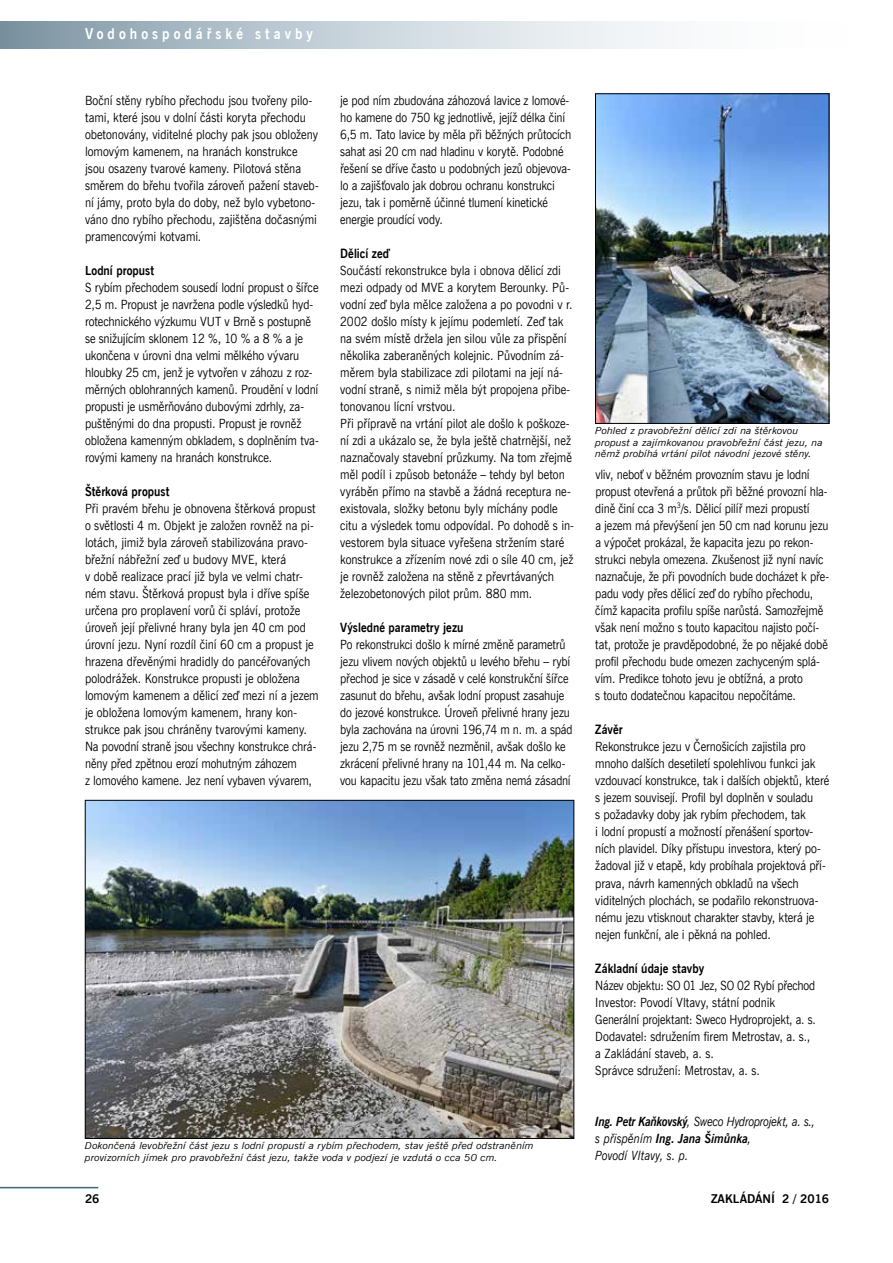
<style>
.page{position:relative;width:893px;height:1263px;background:#fff}
.page>*{position:absolute;margin:0;border:0;box-sizing:border-box;transform-origin:0 0}
.t1{font:700 15px "News Gothic AT";letter-spacing:.3em;color:#fff;scale:.9 1}
.t2{font:12.75px/17px "News Gothic AT";letter-spacing:-.005em;color:#000;scale:.9 1}
.t3{font:12.75px/17px "News Gothic AT";letter-spacing:-.005em;color:#000;scale:.89 1}
.t4{font:italic 12.75px/17px "News Gothic AT";letter-spacing:-.015em;color:#000;scale:.89 1}
.t5{font:700 12.75px "News Gothic AT";letter-spacing:.005em;color:#000;scale:.9 1}
.t6{font:700 12px "News Gothic AT";color:#000}
.t7{font:italic 9.75px/11.7px "News Gothic AT";letter-spacing:-.005em;color:#000;scale:1.11 1}
.s1{font-weight:700}
</style>
<div class="page">
<svg style="left:0;top:21px;width:663px;height:28px;background:#bfccd4"></svg>
<img style="left:87px;top:802px;width:485px;height:335px">
<img style="left:597px;top:96px;width:230px;height:326px">
<div style="left:595px;top:94px;width:234px;height:330px;border:1px solid #000"></div>
<hr style="left:0;top:1187px;width:98px;height:1px;background:#3f6576">
<p class="t1" style="left:85px;top:25px;width:255px">Vodohospodářské stavby</p>
<p class="t2" style="left:85px;top:92px;width:261px">Boční stěny rybího přechodu jsou tvořeny pilo&shy;tami, které jsou v dolní části koryta přechodu obetonovány, viditelné plochy pak jsou obloženy lomovým kamenem, na hranách konstrukce jsou osazeny tvarové kameny. Pilotová stěna směrem do břehu tvořila zároveň pažení staveb&shy;ní jámy, proto byla do doby, než bylo vybetono&shy;váno dno rybího přechodu, zajištěna dočasnými pramencovými kotvami.</p>
<p class="t5" style="left:85px;top:263px;width:78px">Lodní propust</p>
<p class="t2" style="left:85px;top:279px;width:261px">S rybím přechodem sousedí lodní propust o šířce 2,5 m. Propust je navržena podle výsledků hyd&shy;rotechnického výzkumu VUT v Brně s postupně se snižujícím sklonem 12 %, 10 % a 8 % a je ukončena v úrovni dna velmi mělkého vývaru hloubky 25 cm, jenž je vytvořen v záhozu z roz&shy;měrných oblohranných kamenů. Proudění v lodní propusti je usměrňováno dubovými zdrhly, za&shy;puštěnými do dna propusti. Propust je rovněž obložena kamenným obkladem, s doplněním tva&shy;rovými kameny na hranách konstrukce.</p>
<p class="t5" style="left:85px;top:484px;width:95px">Štěrková propust</p>
<p class="t2" style="left:85px;top:500px;width:261px">Při pravém břehu je obnovena štěrková propust o světlosti 4 m. Objekt je založen rovněž na pi&shy;lotách, jimiž byla zároveň stabilizována pravo&shy;břežní nábřežní zeď u budovy MVE, která<br>v době realizace prací již byla ve velmi chatr&shy;ném stavu. Štěrková propust byla i dříve spíše určena pro proplavení vorů či spláví, protože úroveň její přelivné hrany byla jen 40 cm pod úrovní jezu. Nyní rozdíl činí 60 cm a propust je hrazena dřevěnými hradidly do pancéřovaných polodrážek. Konstrukce propusti je obložena lomovým kamenem a dělicí zeď mezi ní a jezem je obložena lomovým kamenem, hrany kon&shy;strukce pak jsou chráněny tvarovými kameny.<br>Na povodní straně jsou všechny konstrukce chrá&shy;něny před zpětnou erozí mohutným záhozem<br>z lomového kamene. Jez není vybaven vývarem,</p>
<p class="t3" style="left:340px;top:92px;width:261px">je pod ním zbudována záhozová lavice z lomové&shy;ho kamene do 750 kg jednotlivě, jejíž délka činí 6,5 m. Tato lavice by měla při běžných průtocích sahat asi 20 cm nad hladinu v korytě. Podobné řešení se dříve často u podobných jezů objevova&shy;lo a zajišťovalo jak dobrou ochranu konstrukci jezu, tak i poměrně účinné tlumení kinetické energie proudící vody.</p>
<p class="t5" style="left:340px;top:246px;width:56px">Dělicí zeď</p>
<p class="t2" style="left:340px;top:262px;width:261px">Součástí rekonstrukce byla i obnova dělicí zdi mezi odpady od MVE a korytem Berounky. Pů&shy;vodní zeď byla mělce založena a po povodni v r.<br>2002 došlo místy k jejímu podemletí. Zeď tak na svém místě držela jen silou vůle za přispění několika zaberaněných kolejnic. Původním zá&shy;měrem byla stabilizace zdi pilotami na její ná&shy;vodní straně, s nimiž měla být propojena přibe&shy;tonovanou lícní vrstvou.<br>Při přípravě na vrtání pilot ale došlo k poškoze&shy;ní zdi a ukázalo se, že byla ještě chatrnější, než naznačovaly stavební průzkumy. Na tom zřejmě měl podíl i způsob betonáže – tehdy byl beton vyráběn přímo na stavbě a žádná receptura ne&shy;existovala, složky betonu byly míchány podle citu a výsledek tomu odpovídal. Po dohodě s in&shy;vestorem byla situace vyřešena stržením staré konstrukce a zřízením nové zdi o síle 40 cm, jež je rovněž založena na stěně z převrtávaných železobetonových pilot prům. 880 mm.</p>
<p class="t5" style="left:340px;top:620px;width:139px">Výsledné parametry jezu</p>
<p class="t3" style="left:340px;top:636px;width:263px">Po rekonstrukci došlo k mírné změně parametrů jezu vlivem nových objektů u levého břehu – rybí přechod je sice v zásadě v celé konstrukční šířce zasunut do břehu, avšak lodní propust zasahuje do jezové konstrukce. Úroveň přelivné hrany jezu byla zachována na úrovni 196,74 m n. m. a spád jezu 2,75 m se rovněž nezměnil, avšak došlo ke zkrácení přelivné hrany na 101,44 m. Na celko&shy;vou kapacitu jezu však tato změna nemá zásadní</p>
<p class="t7" style="left:595px;top:425px;width:207px">Pohled z pravobřežní dělicí zdi na štěrkovou propust a zajímkovanou pravobřežní část jezu, na němž probíhá vrtání pilot návodní jezové stěny.</p>
<p class="t3" style="left:595px;top:466px;width:264px">vliv, neboť v běžném provozním stavu je lodní propust otevřená a průtok při běžné provozní hla&shy;dině činí cca 3 m<sup>3</sup>/s. Dělicí pilíř mezi propustí<br>a jezem má převýšení jen 50 cm nad korunu jezu a výpočet prokázal, že kapacita jezu po rekon&shy;strukci nebyla omezena. Zkušenost již nyní navíc naznačuje, že při povodních bude docházet k pře&shy;padu vody přes dělicí zeď do rybího přechodu, čímž kapacita profilu spíše narůstá. Samozřejmě však není možno s touto kapacitou najisto počí&shy;tat, protože je pravděpodobné, že po nějaké době profil přechodu bude omezen zachyceným splá&shy;vím. Predikce tohoto jevu je obtížná, a proto<br>s touto dodatečnou kapacitou nepočítáme.</p>
<p class="t5" style="left:595px;top:722px;width:32px">Závěr</p>
<p class="t2" style="left:595px;top:738px;width:261px">Rekonstrukce jezu v Černošicích zajistila pro mnoho dalších desetiletí spolehlivou funkci jak vzdouvací konstrukce, tak i dalších objektů, které s jezem souvisejí. Profil byl doplněn v souladu<br>s požadavky doby jak rybím přechodem, tak<br>i lodní propustí a možností přenášení sportov&shy;ních plavidel. Díky přístupu investora, který po&shy;žadoval již v etapě, kdy probíhala projektová pří&shy;prava, návrh kamenných obkladů na všech viditelných plochách, se podařilo rekonstruova&shy;nému jezu vtisknout charakter stavby, která je nejen funkční, ale i pěkná na pohled.</p>
<p class="t5" style="left:595px;top:960px;width:123px">Základní údaje stavby</p>
<p class="t3" style="left:595px;top:976px;width:249px">Název objektu: SO 01 Jez, SO 02 Rybí přechod Investor: Povodí Vltavy, státní podnik Generální projektant: Sweco Hydroprojekt, a. s.<br>Dodavatel: sdružením firem Metrostav, a. s., a Zakládání staveb, a. s.<br>Správce sdružení: Metrostav, a. s.</p>
<p class="t4" style="left:595px;top:1112px;width:248px"><span class="s1">Ing. Petr Kaňkovský</span>, Sweco Hydroprojekt, a. s., s přispěním <span class="s1">Ing. Jana Šimůnka</span>,<br>Povodí Vltavy, s. p.</p>
<p class="t7" style="left:85px;top:1140px;width:406px">Dokončená levobřežní část jezu s lodní propustí a rybím přechodem, stav ještě před odstraněním provizorních jímek pro pravobřežní část jezu, takže voda v podjezí je vzdutá o cca 50 cm.</p>
<p class="t6" style="left:85px;top:1191px;width:16px">26</p>
<p class="t6" style="left:711px;top:1191px;width:120px">ZAKLÁDÁNÍ 2 / 2016</p>
</div>
